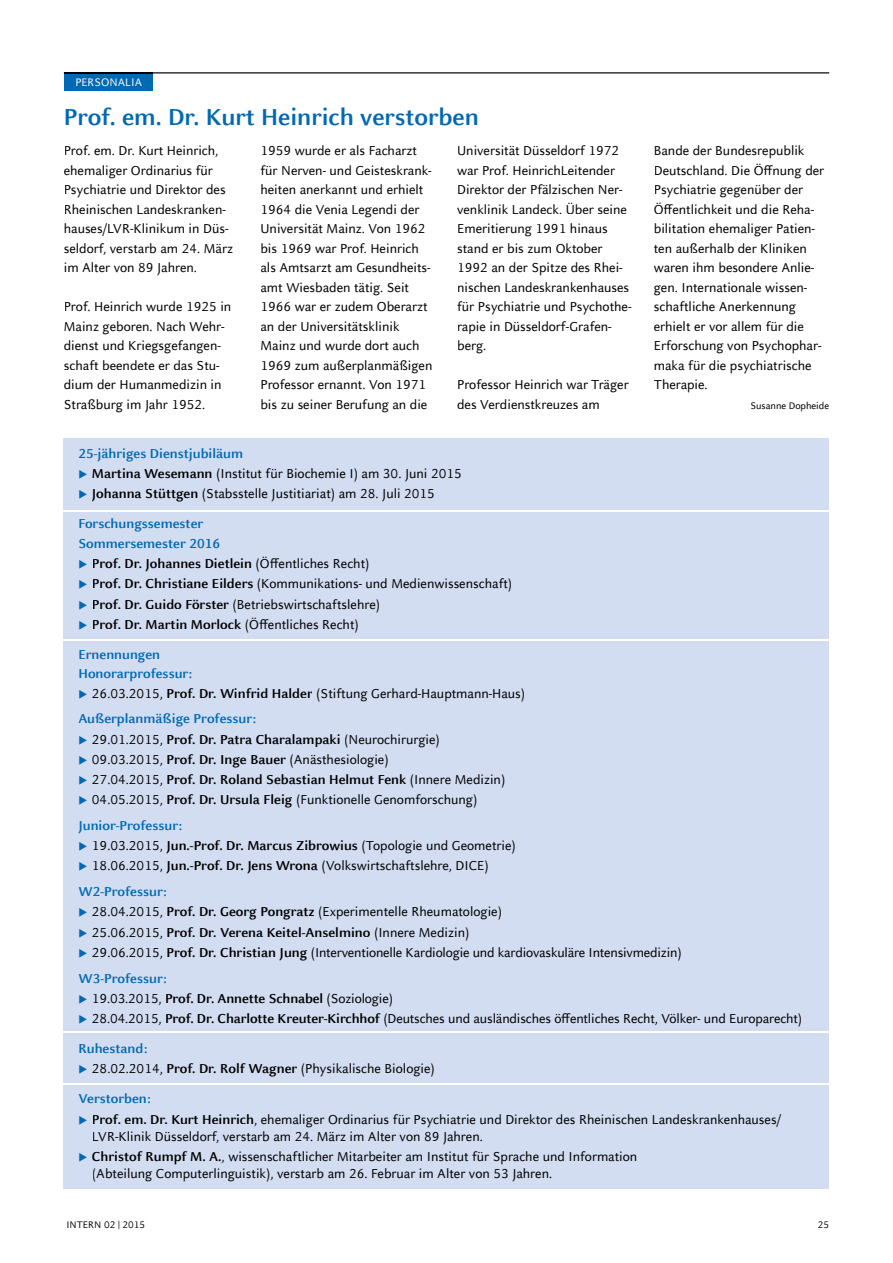
<style>
.page{position:relative;width:893px;height:1263px;background:#fff}
.page>*{position:absolute;margin:0;border:0;box-sizing:border-box;transform-origin:0 0}
.t1{font:700 25.5px "Celeste Sans Offc Pro";color:#0069b4}
.t2{font:14.25px/19.5px "Celeste Sans Offc Pro";color:#000}
.t3{font:700 14.25px/30px "Celeste Sans Offc Pro";color:#000}
.t4{font:700 14.25px "Celeste Sans Offc Pro";color:#0069b4}
.t5{font:12px "Celeste Sans Offc Pro";letter-spacing:.005em;color:#fff}
.t6{font:10.5px "Celeste Sans Offc Pro";color:#000}
.s1{color:#0069b4}
.s2{font-weight:700}
.s3{font-weight:700;color:#0069b4}
.s4{font-weight:400}
</style>
<div class="page">
<div style="left:64px;top:72px;width:88px;height:19px;background:#0069b4"></div>
<hr style="left:152px;top:72px;width:677px;height:1px;background:#000">
<hr style="left:64px;top:72px;width:88px;height:1px;background:#000">
<div style="left:64px;top:438px;width:765px;height:751px;background:#d3ddf2"></div>
<hr style="left:64px;top:510px;width:765px;height:2px;background:#fff">
<hr style="left:64px;top:639px;width:765px;height:1px;background:#fff">
<hr style="left:64px;top:1031px;width:765px;height:2px;background:#fff">
<hr style="left:64px;top:1083px;width:765px;height:1px;background:#fff">
<p class="t5" style="left:75px;top:75px;width:68px">PERSONALIA</p>
<h1 class="t1" style="left:64px;top:101px;width:417px">Prof. em. Dr. Kurt Heinrich verstorben</h1>
<p class="t2" style="left:64px;top:140px;width:171px">Prof. em. Dr. Kurt Heinrich, ehemaliger Ordinarius für<br>Psychiatrie und Direktor des<br>Rheinischen Landeskranken&shy;hauses/LVR-Klinikum in Düs&shy;seldorf, verstarb am 24. März im Alter von 89 Jahren.</p>
<p class="t2" style="left:64px;top:296px;width:169px">Prof. Heinrich wurde 1925 in<br>Mainz geboren. Nach Wehr&shy;dienst und Kriegsgefangen&shy;schaft beendete er das Stu&shy;dium der Humanmedizin in<br>Straßburg im Jahr 1952.</p>
<p class="t2" style="left:457px;top:140px;width:176px">Universität Düsseldorf 1972 war Prof. HeinrichLeitender<br>Direktor der Pfälzischen Ner&shy;venklinik Landeck. Über seine<br>Emeritierung 1991 hinaus stand er bis zum Oktober<br>1992 an der Spitze des Rhei&shy;nischen Landeskrankenhauses für Psychiatrie und Psychothe&shy;rapie in Düsseldorf-Grafen&shy;berg.</p>
<p class="t2" style="left:457px;top:374px;width:173px">Professor Heinrich war Träger des Verdienstkreuzes am</p>
<p class="t2" style="left:260px;top:140px;width:173px">1959 wurde er als Facharzt für Nerven- und Geisteskrank&shy;heiten anerkannt und erhielt<br>1964 die Venia Legendi der<br>Universität Mainz. Von 1962 bis 1969 war Prof. Heinrich als Amtsarzt am Gesundheits&shy;amt Wiesbaden tätig. Seit<br>1966 war er zudem Oberarzt an der Universitätsklinik<br>Mainz und wurde dort auch<br>1969 zum außerplanmäßigen<br>Professor ernannt. Von 1971 bis zu seiner Berufung an die</p>
<p class="t2" style="left:654px;top:140px;width:172px">Bande der Bundesrepublik<br>Deutschland. Die Öffnung der<br>Psychiatrie gegenüber der<br>Öffentlichkeit und die Reha&shy;bilitation ehemaliger Patien&shy;ten außerhalb der Kliniken waren ihm besondere Anlie&shy;gen. Internationale wissen&shy;schaftliche Anerkennung erhielt er vor allem für die<br>Erforschung von Psychophar&shy;maka für die psychiatrische<br>Therapie.</p>
<p class="t6" style="left:751px;top:399px;width:80px">Susanne Dopheide</p>
<p class="t4" style="left:78px;top:444px;width:166px">25-jähriges Dienstjubiläum</p>
<p class="t2" style="left:78px;top:464px;width:385px"><span class="s1">◆</span> <span class="s2">Martina Wesemann</span> (Institut für Biochemie I) am 30. Juni 2015</p>
<p class="t2" style="left:78px;top:479px;width:358px;line-height:30px"><span class="s1">◆</span> <span class="s2">Johanna Stüttgen</span> (Stabsstelle Justitiariat) am 28. Juli 2015<br><span class="s3">Forschungssemester</span></p>
<p class="t4" style="left:78px;top:534px;width:143px">Sommersemester 2016</p>
<p class="t3" style="left:78px;top:548px;width:293px"><span class="s1">◆</span> Prof. Dr. Johannes Dietlein <span class="s4">(Öffentliches Recht)</span></p>
<p class="t2" style="left:78px;top:574px;width:435px"><span class="s1">◆</span> <span class="s2">Prof. Dr. Christiane Eilders</span> (Kommunikations- und Medienwissenschaft)</p>
<p class="t2" style="left:78px;top:594px;width:303px"><span class="s1">◆</span> <span class="s2">Prof. Dr. Guido Förster</span> (Betriebswirtschaftslehre)</p>
<p class="t3" style="left:78px;top:609px;width:282px"><span class="s1">◆</span> Prof. Dr. Martin Morlock <span class="s4">(Öffentliches Recht)<br></span><span class="s1">Ernennungen</span></p>
<p class="t4" style="left:78px;top:664px;width:116px">Honorarprofessur:</p>
<p class="t2" style="left:78px;top:680px;width:448px;line-height:25.8px"><span class="s1">◆</span> 26.03.2015, <span class="s2">Prof. Dr. Winfrid Halder</span> (Stiftung Gerhard-Hauptmann-Haus)<br><span class="s3">Außerplanmäßige Professur:</span></p>
<p class="t2" style="left:78px;top:729px;width:363px"><span class="s1">◆</span> 29.01.2015, <span class="s2">Prof. Dr. Patra Charalampaki</span> (Neurochirurgie)</p>
<p class="t2" style="left:78px;top:749px;width:312px"><span class="s1">◆</span> 09.03.2015, <span class="s2">Prof. Dr. Inge Bauer</span> (Anästhesiologie)</p>
<p class="t3" style="left:78px;top:764px;width:428px"><span class="s1">◆</span> <span class="s4">27.04.2015,</span> Prof. Dr. Roland Sebastian Helmut Fenk <span class="s4">(Innere Medizin)</span></p>
<p class="t2" style="left:78px;top:786px;width:400px;line-height:25.8px"><span class="s1">◆</span> 04.05.2015, <span class="s2">Prof. Dr. Ursula Fleig</span> (Funktionelle Genomforschung)<br><span class="s3">Junior-Professur:</span></p>
<p class="t2" style="left:78px;top:835px;width:439px"><span class="s1">◆</span> 19.03.2015, <span class="s2">Jun.-Prof. Dr. Marcus Zibrowius</span> (Topologie und Geometrie)</p>
<p class="t2" style="left:78px;top:853px;width:412px;line-height:25.8px"><span class="s1">◆</span> 18.06.2015, <span class="s2">Jun.-Prof. Dr. Jens Wrona</span> (Volkswirtschaftslehre, DICE)<br><span class="s3">W2-Professur:</span></p>
<p class="t2" style="left:78px;top:902px;width:425px"><span class="s1">◆</span> 28.04.2015, <span class="s2">Prof. Dr. Georg Pongratz</span> (Experimentelle Rheumatologie)</p>
<p class="t3" style="left:78px;top:917px;width:392px"><span class="s1">◆</span> <span class="s4">25.06.2015,</span> Prof. Dr. Verena Keitel-Anselmino <span class="s4">(Innere Medizin)</span></p>
<p class="t2" style="left:78px;top:939px;width:605px;line-height:25.8px"><span class="s1">◆</span> 29.06.2015, <span class="s2">Prof. Dr. Christian Jung</span> (Interventio nelle Kardiologie und kardiovaskuläre Intensivmedizin)<br><span class="s3">W3-Professur:</span></p>
<p class="t2" style="left:78px;top:988px;width:316px"><span class="s1">◆</span> 19.03.2015, <span class="s2">Prof. Dr. Annette Schnabel</span> (Soziologie)</p>
<p class="t2" style="left:78px;top:1003px;width:725px;line-height:30px"><span class="s1">◆</span> 28.04.2015, <span class="s2">Prof. Dr. Charlotte Kreuter-Kirchhof</span> (Deutsches und ausländisches öffentliches Recht, Völker- und Europarecht)<br><span class="s3">Ruhestand:</span></p>
<p class="t2" style="left:78px;top:1053px;width:358px;line-height:30px"><span class="s1">◆</span> 28.02.2014, <span class="s2">Prof. Dr. Rolf Wagner</span> (Physikalische Biologie)<br><span class="s3">Verstorben:</span></p>
<p class="t2" style="left:92px;top:1110px;width:690px;line-height:17.2px;text-indent:-14px"><span class="s1">◆</span> <span class="s2">Prof. em. Dr. Kurt Heinrich</span>, ehemaliger Ordinarius für Psychiatrie und Direktor des Rheinischen Landeskrankenhauses/<br>LVR-Klinik Düsseldorf, verstarb am 24. März im Alter von 89 Jahren.</p>
<p class="t2" style="left:92px;top:1147px;width:547px;line-height:17.2px;text-indent:-14px"><span class="s1">◆</span> <span class="s2">Christof Rumpf M. A.</span>, wissenschaftlicher Mitarbeiter am Institut für Sprache und Information (Abteilung Computerlinguistik), verstarb am 26. Februar im Alter von 53 Jahren.</p>
<p class="t6" style="left:66px;top:1218px;width:80px">INTERN 02 | 2015</p>
<p class="t6" style="left:818px;top:1218px;width:13px">25</p>
</div>
